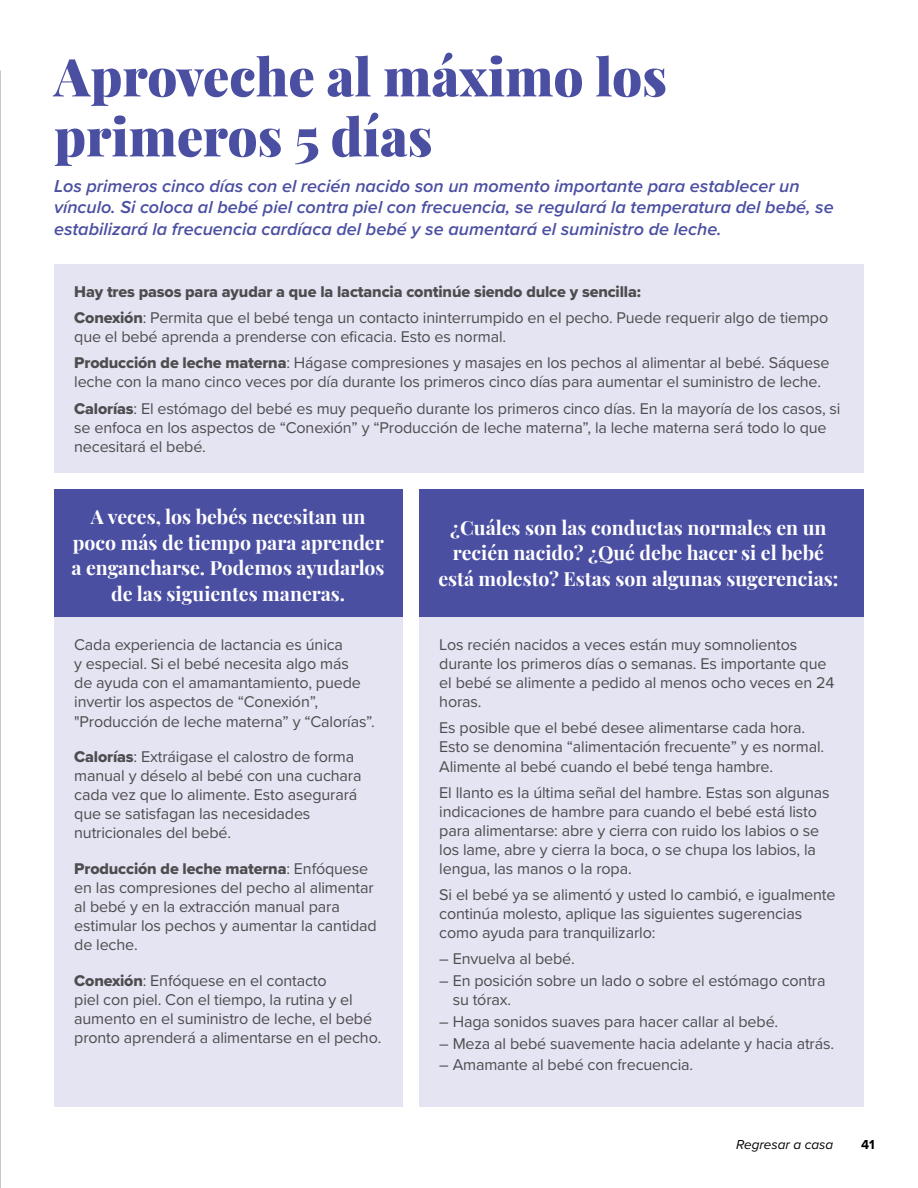
<style>
.page{position:relative;width:918px;height:1188px;background:#fff}
.page>*{position:absolute;margin:0;border:0;box-sizing:border-box;transform-origin:0 0}
.t1{font:900 52.5px/60px "Playfair Display";color:#4b4fa2}
.t2{font:700 19.5px/25.5px "Playfair Display";color:#fff;text-align:center}
.t3{font:italic 600 18px/21.6px "Proxima Nova";color:#4b4fa2}
.t4{font:16.2px/19px "Proxima Nova";letter-spacing:-.01em;color:#4d4d4f}
.t5{font:16.2px "Proxima Nova Extrabld";letter-spacing:-.01em;color:#4d4d4f}
.t6{font:italic 13.5px "Proxima Nova";color:#000}
.t7{font:700 13.5px "Proxima Nova";color:#000}
.s1{font-family:"Proxima Nova Extrabld"}
.s2{font-family:"Proxima Nova"}
</style>
<div class="page">
<div style="left:54px;top:489px;width:349px;height:128px;background:#4b4fa2"></div>
<div style="left:419px;top:489px;width:445px;height:128px;background:#4b4fa2"></div>
<div style="left:54px;top:264px;width:810px;height:208px;background:#e5e4f2"></div>
<div style="left:54px;top:617px;width:349px;height:490px;background:#e5e4f2"></div>
<div style="left:419px;top:617px;width:445px;height:490px;background:#e5e4f2"></div>
<h1 class="t1" style="left:54px;top:42px;width:615px">Aproveche al máximo los primeros 5 días</h1>
<p class="t3" style="left:54px;top:174px;width:781px">Los primeros cinco días con el recién nacido son un momento importante para establecer un vínculo. Si coloca al bebé piel contra piel con frecuencia, se regulará la temperatura del bebé, se estabilizará la frecuencia cardíaca del bebé y se aumentará el suministro de leche.</p>
<p class="t5" style="left:74px;top:279px;width:568px">Hay tres pasos para ayudar a que la lactancia continúe siendo dulce y sencilla:</p>
<p class="t4" style="left:74px;top:307px;width:756px"><span class="s1">Conexión</span>: Permita que el bebé tenga un contacto ininterrumpido en el pecho. Puede requerir algo de tiempo que el bebé aprenda a prenderse con eficacia. Esto es normal.</p>
<p class="t4" style="left:74px;top:352px;width:757px"><span class="s1">Producción de leche materna</span>: Hágase compresiones y masajes en los pechos al alimentar al bebé. Sáquese leche con la mano cinco veces por día durante los primeros cinco días para aumentar el suministro de leche.</p>
<p class="t4" style="left:74px;top:398px;width:768px"><span class="s1">Calorías</span>: El estómago del bebé es muy pequeño durante los primeros cinco días. En la mayoría de los casos, si se enfoca en los aspectos de “Conexión” y “Producción de leche materna”, la leche materna será todo lo que necesitará el bebé.</p>
<p class="t2" style="left:72px;top:503px;width:315px">A veces, los bebés necesitan un poco más de tiempo para aprender a engancharse. Podemos ayudarlos de las siguientes maneras.</p>
<p class="t2" style="left:438px;top:513px;width:402px">¿Cuáles son las conductas normales en un recién nacido? ¿Qué debe hacer si el bebé está molesto? Estas son algunas sugerencias:</p>
<p class="t4" style="left:74px;top:634px;width:302px">Cada experiencia de lactancia es única<br>y especial. Si el bebé necesita algo más<br>de ayuda con el amamantamiento, puede invertir los aspectos de “Conexión”, "Producción de leche materna” y “Calorías”.</p>
<p class="t4" style="left:74px;top:746px;width:289px"><span class="s1">Calorías</span>: Extráigase el calostro de forma manual y déselo al bebé con una cuchara cada vez que lo alimente. Esto asegurará que se satisfagan las necesidades nutricionales del bebé.</p>
<p class="t5" style="left:74px;top:856px;width:296px">Producción de leche materna<span class="s2">: Enfóquese</span></p>
<p class="t4" style="left:74px;top:877px;width:304px">en las compresiones del pecho al alimentar al bebé y en la extracción manual para estimular los pechos y aumentar la cantidad de leche.</p>
<p class="t4" style="left:74px;top:970px;width:309px"><span class="s1">Conexión</span>: Enfóquese en el contacto<br>piel con piel. Con el tiempo, la rutina y el aumento en el suministro de leche, el bebé pronto aprenderá a alimentarse en el pecho.</p>
<p class="t4" style="left:439px;top:634px;width:397px">Los recién nacidos a veces están muy somnolientos durante los primeros días o semanas. Es importante que el bebé se alimente a pedido al menos ocho veces en 24 horas.</p>
<p class="t4" style="left:439px;top:718px;width:386px">Es posible que el bebé desee alimentarse cada hora.<br>Esto se denomina “alimentación frecuente” y es normal.<br>Alimente al bebé cuando el bebé tenga hambre.</p>
<p class="t4" style="left:439px;top:782px;width:392px">El llanto es la última señal del hambre. Estas son algunas indicaciones de hambre para cuando el bebé está listo para alimentarse: abre y cierra con ruido los labios o se los lame, abre y cierra la boca, o se chupa los labios, la lengua, las manos o la ropa.</p>
<p class="t4" style="left:439px;top:884px;width:398px">Si el bebé ya se alimentó y usted lo cambió, e igualmente continúa molesto, aplique las siguientes sugerencias como ayuda para tranquilizarlo:</p>
<p class="t4" style="left:439px;top:948px;width:137px">– Envuelva al bebé.</p>
<p class="t4" style="left:453px;top:970px;width:374px;text-indent:-13px">– En posición sobre un lado o sobre el estómago contra su tórax.</p>
<p class="t4" style="left:439px;top:1011px;width:340px">– Haga sonidos suaves para hacer callar al bebé.</p>
<p class="t4" style="left:439px;top:1033px;width:396px">– Meza al bebé suavemente hacia adelante y hacia atrás.</p>
<p class="t4" style="left:439px;top:1055px;width:255px">– Amamante al bebé con frecuencia.</p>
<p class="t6" style="left:736px;top:1134px;width:98px">Regresar a casa</p>
<p class="t7" style="left:861px;top:1134px;width:15px">41</p>
</div>
